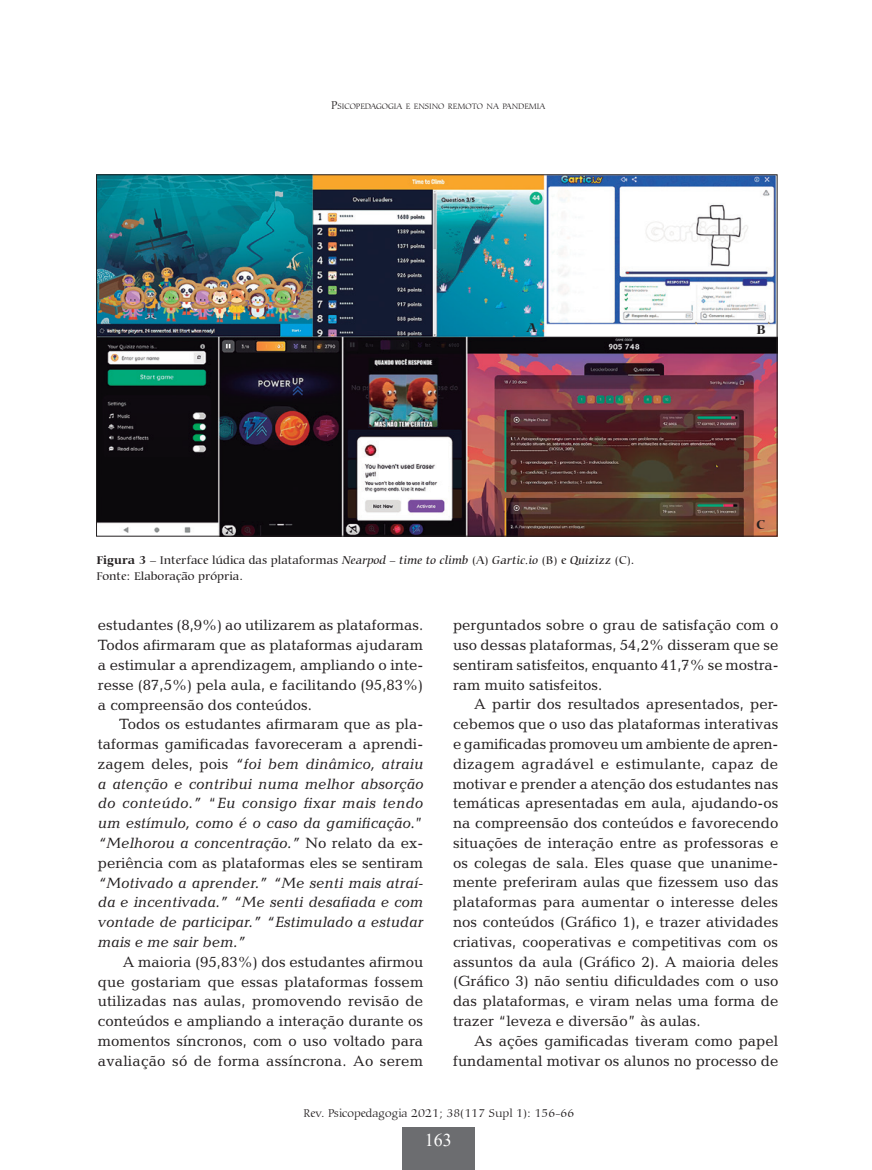
<style>
.page{position:relative;width:872px;height:1170px;background:#fff}
.page>*{position:absolute;margin:0;border:0;box-sizing:border-box;transform-origin:0 0}
.t1{font:18px "Times New Roman";color:#fff}
.t2{font:15px/19.8px "Candida Std";color:#231f20;text-align:justify}
.t3{font:italic 15px/19.8px "Candida Std";color:#231f20;text-align:justify}
.t4{font:700 13.5px "Carmina BT";color:#231f20}
.t5{font:500 12px/16.5px "Carmina BT";color:#231f20}
.t6{font:300 12px "Carmina BT";color:#231f20}
.t7{font:300 8.4px "Carmina BT";color:#231f20}
.s1{font-size:12px}
.s2{font-weight:700}
.s3{font-style:italic}
.s4{font-style:normal}
</style>
<div class="page">
<div style="left:402px;top:1126px;width:72px;height:43px;background:#6c6d70"></div>
<img style="left:98px;top:176px;width:677px;height:358px">
<p class="t7" style="left:331px;top:101px;width:216px"><span class="s1">P</span>SICOPEDAGOGIA E ENSINO REMOTO NA PANDEMIA</p>
<p class="t4" style="left:527px;top:319px;width:11px">A</p>
<p class="t4" style="left:756px;top:321px;width:11px">B</p>
<p class="t5" style="left:97px;top:551px;width:539px"><span class="s2">Figura 3</span> – Interface lúdica das plataformas <span class="s3">Nearpod – time to climb</span> (A) <span class="s3">Gartic.io</span> (B) e <span class="s3">Quizizz</span> (C).<br>Fonte: Elaboração própria.</p>
<p class="t4" style="left:756px;top:517px;width:10px">C</p>
<p class="t2" style="left:98px;top:615px;width:327px">estudantes (8,9%) ao utilizarem as plataformas.<br>Todos afirmaram que as plataformas ajudaram a estimular a aprendizagem, ampliando o inte&shy;resse (87,5%) pela aula, e facilitando (95,83%) a compreensão dos conteúdos.</p>
<p class="t3" style="left:98px;top:714px;width:327px;text-indent:21px"><span class="s4">Todos os estudantes afirmaram que as pla&shy;taformas gamificadas favoreceram a aprendi&shy;zagem deles, pois</span> “foi bem dinâmico, atraiu a atenção e contribui numa melhor absorção do conteúdo.” <span class="s4">“</span>Eu consigo fixar mais tendo um estímulo, como é o caso da gamificação.<span class="s4">” </span>“Melhorou a concentração.” <span class="s4">No relato da ex&shy;periência com as plataformas eles se sentiram</span></p>
<p class="t3" style="left:98px;top:872px;width:327px">“Motivado a aprender.” “Me senti mais atraí&shy;da e incentivada.” “Me senti desafiada e com vontade de participar.” “Estimulado a estudar mais e me sair bem.”</p>
<p class="t2" style="left:98px;top:951px;width:327px;text-indent:25px">A maioria (95,83%) dos estudantes afirmou que gostariam que essas plataformas fossem utilizadas nas aulas, promovendo revisão de conteúdos e ampliando a interação durante os momentos síncronos, com o uso voltado para avaliação só de forma assíncrona. Ao serem</p>
<p class="t2" style="left:453px;top:615px;width:327px">perguntados sobre o grau de satisfação com o uso dessas plataformas, 54,2% disseram que se sentiram satisfeitos, enquanto 41,7% se mostra&shy;ram muito satisfeitos.</p>
<p class="t2" style="left:453px;top:694px;width:327px;text-indent:21px">A partir dos resultados apresentados, per&shy;cebemos que o uso das plataformas interativas e gamificadas promoveu um ambiente de apren&shy;dizagem agradável e estimulante, capaz de motivar e prender a atenção dos estudantes nas temáticas apresentadas em aula, ajudando-os na compreensão dos conteúdos e favorecendo situações de interação entre as professoras e os colegas de sala. Eles quase que unanime&shy;mente preferiram aulas que fizessem uso das plataformas para aumentar o interesse deles nos conteúdos (Gráfico 1), e trazer atividades criativas, cooperativas e competitivas com os assuntos da aula (Gráfico 2). A maioria deles (Gráfico 3) não sentiu dificuldades com o uso das plataformas, e viram nelas uma forma de trazer “leveza e diversão” às aulas.</p>
<p class="t2" style="left:453px;top:1030px;width:327px;text-align:right">As ações gamificadas tiveram como papel fundamental motivar os alunos no processo de</p>
<p class="t6" style="left:303px;top:1106px;width:272px">Rev. Psicopedagogia 2021; 38(117 Supl 1): 156-66</p>
<p class="t1" style="left:425px;top:1126px;width:28px">163</p>
</div>
